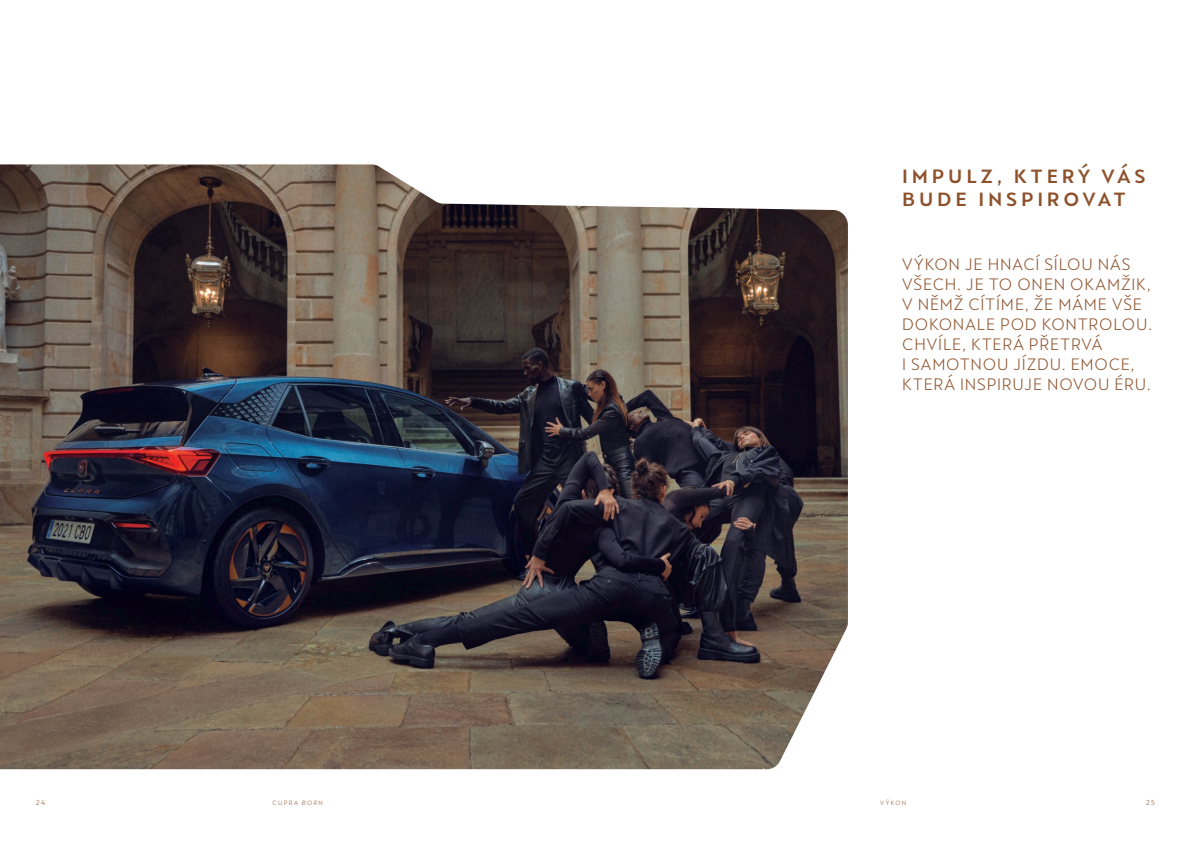
<style>
.page{position:relative;width:1191px;height:842px;background:#fff}
.page>*{position:absolute;margin:0;border:0;box-sizing:border-box;transform-origin:0 0}
.t1{font:500 19px/23px "Cupra";letter-spacing:.2em;color:#8d522c}
.t2{font:16px/20px "Cupra";letter-spacing:.05em;color:#8d522c}
.t3{font:7px "Cupra";color:#8d522c}
.t4{font:6px "Cupra";letter-spacing:.235em;color:#8d522c}
.s1{font-style:italic}
</style>
<div class="page">
<img style="left:0;top:164px;width:848px;height:605px">
<p class="t1" style="left:902px;top:165px;width:245px">IMPULZ, KTERÝ VÁS<br>BUDE INSPIROVAT</p>
<p class="t2" style="left:902px;top:251px;width:251px">VÝKON JE HNACÍ SÍLOU NÁS<br>VŠECH. JE TO ONEN OKAMŽIK,<br>V NĚMŽ CÍTÍME, ŽE MÁME VŠE<br>DOKONALE POD KONTROLOU.<br>CHVÍLE, KTERÁ PŘETRVÁ<br>I SAMOTNOU JÍZDU. EMOCE,<br>KTERÁ INSPIRUJE NOVOU ÉRU.</p>
<p class="t4" style="left:272px;top:798px;width:52px">CUPRA <span class="s1">BORN</span></p>
<p class="t4" style="left:880px;top:798px;width:28px">VÝKON</p>
<p class="t3" style="left:36px;top:796px;width:11px">24</p>
<p class="t3" style="left:1146px;top:796px;width:10px">25</p>
</div>
